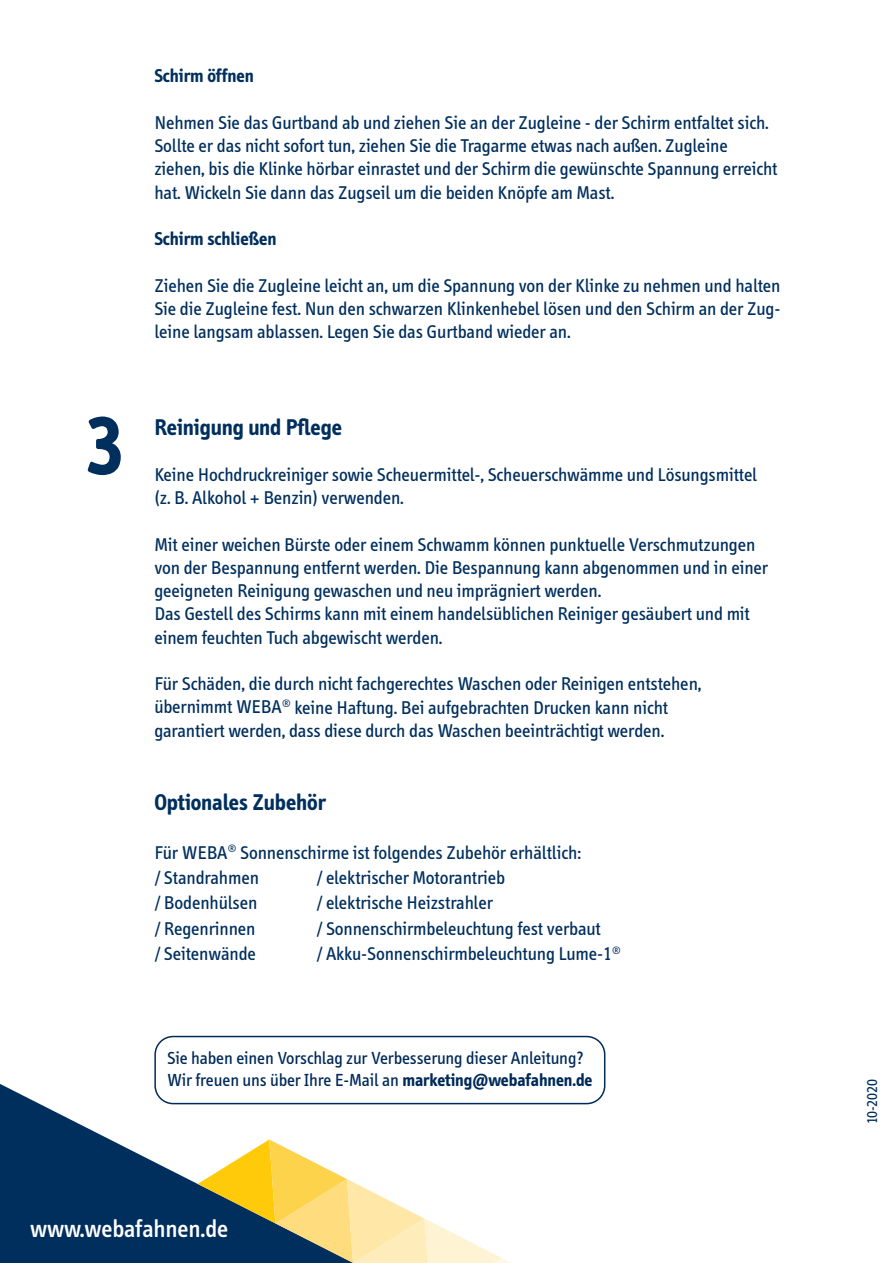
<style>
.page{position:relative;width:893px;height:1263px;background:#fff}
.page>*{position:absolute;margin:0;border:0;box-sizing:border-box;transform-origin:0 0}
.t1{font:700 84.6px "Info";color:#002f5e}
.t2{font:500 25.05px "Info";color:#fff}
.t3{font:700 23.25px "Info";color:#002f5e}
.t4{font:19.05px/23.2px "Info";color:#002f5e}
.t5{font:700 19.05px "Info";color:#002f5e}
.t6{font:18px/21.6px "Info";color:#002a59}
.t7{font:14.85px "Info";letter-spacing:-.005em;color:#002f5e}
.s1{font-weight:700}
</style>
<div class="page">
<svg style="left:0;top:1084px;width:354px;height:179px;fill:#002f5e"></svg>
<svg style="left:198px;top:1139px;width:313px;height:124px"></svg>
<div style="left:154px;top:1036px;width:451px;height:68px;border:2px solid #002a59;border-radius:18px"></div>
<h1 class="t1" style="left:84px;top:398px;width:43px">3</h1>
<p class="t5" style="left:154px;top:65px;width:101px">Schirm öffnen</p>
<p class="t4" style="left:154px;top:111px;width:624px">Nehmen Sie das Gurtband ab und ziehen Sie an der Zugleine - der Schirm entfaltet sich.<br>Sollte er das nicht sofort tun, ziehen Sie die Tragarme etwas nach außen. Zugleine ziehen, bis die Klinke hörbar einrastet und der Schirm die gewünschte Spannung erreicht hat. Wickeln Sie dann das Zugseil um die beiden Knöpfe am Mast.</p>
<p class="t5" style="left:154px;top:228px;width:123px">Schirm schließen</p>
<p class="t4" style="left:154px;top:274px;width:627px;text-align:justify">Ziehen Sie die Zugleine leicht an, um die Spannung von der Klinke zu nehmen und halten Sie die Zugleine fest. Nun den schwarzen Klinkenhebel lösen und den Schirm an der Zug&shy;leine langsam ablassen. Legen Sie das Gurtband wieder an.</p>
<p class="t3" style="left:154px;top:414px;width:189px">Reinigung und Pflege</p>
<p class="t4" style="left:154px;top:463px;width:604px">Keine Hochdruckreiniger sowie Scheuermittel-, Scheuerschwämme und Lösungsmittel (z. B. Alkohol + Benzin) verwenden.</p>
<p class="t4" style="left:154px;top:533px;width:615px">Mit einer weichen Bürste oder einem Schwamm können punktuelle Verschmutzungen von der Bespannung entfernt werden. Die Bespannung kann abgenommen und in einer geeigneten Reinigung gewaschen und neu imprägniert werden.<br>Das Gestell des Schirms kann mit einem handelsüblichen Reiniger gesäubert und mit einem feuchten Tuch abgewischt werden.</p>
<p class="t4" style="left:154px;top:672px;width:549px">Für Schäden, die durch nicht fachgerechtes Waschen oder Reinigen entstehen, übernimmt WEBA<sup>®</sup> keine Haftung. Bei aufgebrachten Drucken kann nicht garantiert werden, dass diese durch das Waschen beeinträchtigt werden.</p>
<p class="t3" style="left:154px;top:789px;width:173px">Optionales Zubehör</p>
<p class="t4" style="left:154px;top:840px;width:428px;line-height:25.3px">Für WEBA<sup>®</sup> Sonnenschirme ist folgendes Zubehör erhältlich: / Standrahmen</p>
<p class="t4" style="left:316px;top:866px;width:190px">/ elektrischer Motorantrieb</p>
<p class="t4" style="left:154px;top:892px;width:104px">/ Bodenhülsen</p>
<p class="t4" style="left:316px;top:892px;width:178px">/ elektrische Heizstrahler</p>
<p class="t4" style="left:154px;top:917px;width:103px">/ Regenrinnen</p>
<p class="t4" style="left:316px;top:917px;width:286px">/ Sonnenschirmbeleuchtung fest verbaut</p>
<p class="t4" style="left:154px;top:942px;width:103px">/ Seitenwände</p>
<p class="t4" style="left:316px;top:942px;width:306px">/ Akku-Sonnenschirmbeleuchtung Lume-1<sup>®</sup></p>
<p class="t6" style="left:167px;top:1047px;width:427px">Sie haben einen Vorschlag zur Verbesserung dieser Anleitung?<br>Wir freuen uns über Ihre E-Mail an <span class="s1">marketing@webafahnen.de</span></p>
<h2 class="t2" style="left:30px;top:1214px;width:199px">www.webafahnen.de</h2>
<p class="t7" style="left:864px;top:1124px;width:46px;rotate:-90deg">10-2020</p>
</div>
